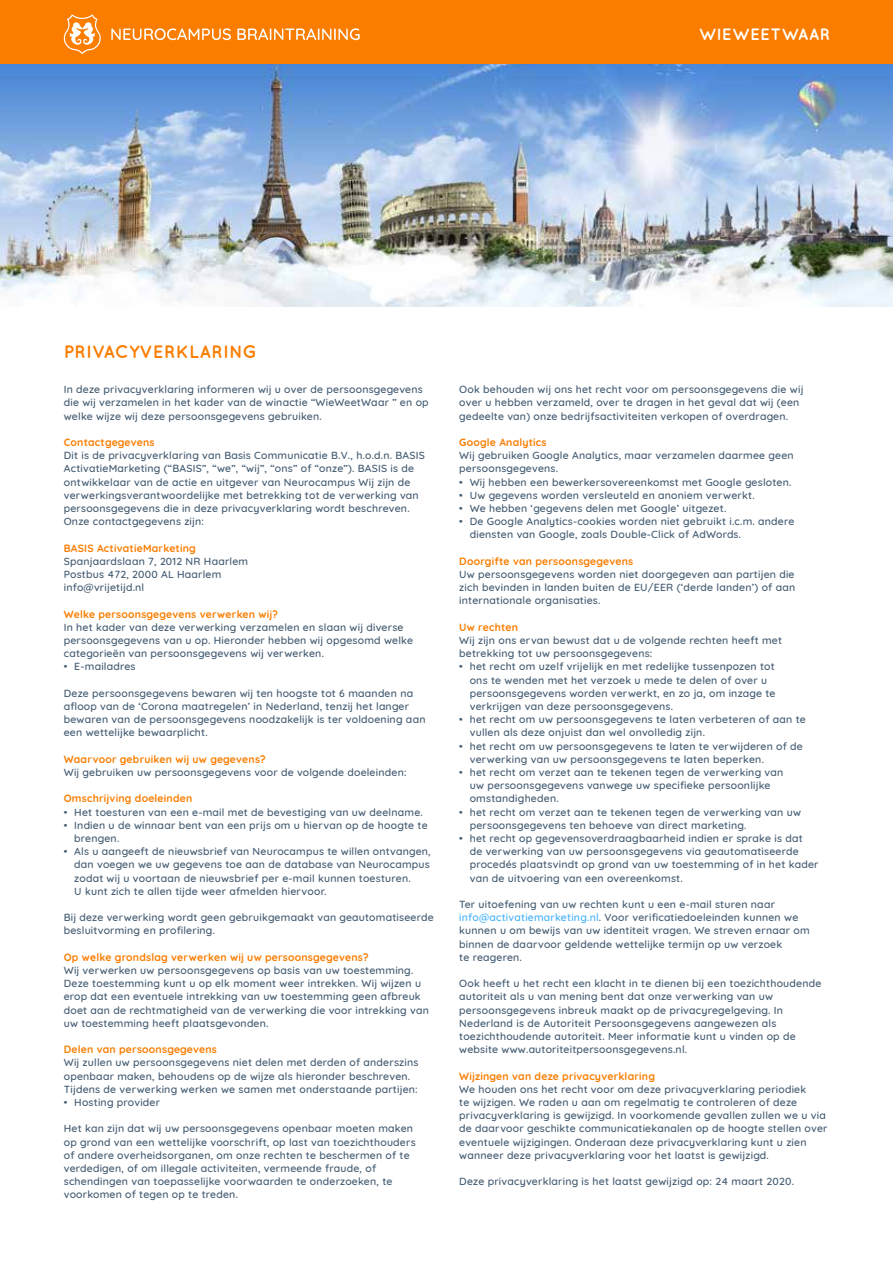
<style>
.page{position:relative;width:893px;height:1263px;background:#fff}
.page>*{position:absolute;margin:0;border:0;box-sizing:border-box;transform-origin:0 0}
.t1{font:700 18px "Quicksand";letter-spacing:.02em;color:#fa7d00}
.t2{font:700 16.5px "Quicksand";letter-spacing:.02em;color:#fff}
.t3{font:500 10.5px/13.2px "Quicksand";letter-spacing:.02em;color:#435b71}
.t4{font:700 10.5px "Quicksand";letter-spacing:.02em;color:#fa7d00}
.s1{color:#45b2fb}
</style>
<div class="page">
<img style="left:0;top:64px;width:893px;height:242px">
<div style="left:0;top:0;width:893px;height:64px;background:#fa7d00"></div>
<svg style="left:63px;top:14px;width:38px;height:40px"></svg>
<svg style="left:111px;top:28px;width:120px;height:12px"></svg>
<svg style="left:237px;top:28px;width:123px;height:12px"></svg>
<h2 class="t2" style="left:699px;top:24px;width:133px">WIEWEETWAAR</h2>
<h1 class="t1" style="left:64px;top:341px;width:195px">PRIVACYVERKLARING</h1>
<p class="t3" style="left:64px;top:382px;width:366px">In deze privacyverklaring informeren wij u over de persoonsgegevens die wij verzamelen in het kader van de winactie “WieWeetWaar ” en op welke wijze wij deze persoonsgegevens gebruiken.</p>
<p class="t4" style="left:64px;top:434px;width:92px">Contactgegevens</p>
<p class="t3" style="left:64px;top:448px;width:363px">Dit is de privacyverklaring van Basis Communicatie B.V., h.o.d.n. BASIS ActivatieMarketing (“BASIS”, “we”, “wij”, “ons” of “onze”). BASIS is de ontwikkelaar van de actie en uitgever van Neurocampus Wij zijn de verwerkingsverantwoordelijke met betrekking tot de verwerking van persoonsgegevens die in deze privacyverklaring wordt beschreven.<br>Onze contactgegevens zijn:</p>
<p class="t4" style="left:64px;top:539px;width:134px">BASIS ActivatieMarketing</p>
<p class="t3" style="left:64px;top:553px;width:186px">Spanjaardslaan 7, 2012 NR Haarlem<br>Postbus 472, 2000 AL Haarlem info@vrijetijd.nl</p>
<p class="t4" style="left:64px;top:605px;width:216px">Welke persoonsgegevens verwerken wij?</p>
<p class="t3" style="left:64px;top:619px;width:351px">In het kader van deze verwerking verzamelen en slaan wij diverse persoonsgegevens van u op. Hieronder hebben wij opgesomd welke categorieën van persoonsgegevens wij verwerken.</p>
<p class="t3" style="left:64px;top:659px;width:73px">• E-mailadres</p>
<p class="t3" style="left:64px;top:685px;width:363px">Deze persoonsgegevens bewaren wij ten hoogste tot 6 maanden na afloop van de ‘Corona maatregelen’ in Nederland, tenzij het langer bewaren van de persoonsgegevens noodzakelijk is ter voldoening aan een wettelijke bewaarplicht.</p>
<p class="t4" style="left:64px;top:750px;width:204px">Waarvoor gebruiken wij uw gegevens?</p>
<p class="t3" style="left:64px;top:765px;width:344px">Wij gebruiken uw persoonsgegevens voor de volgende doeleinden:</p>
<p class="t4" style="left:64px;top:790px;width:130px">Omschrijving doeleinden</p>
<p class="t3" style="left:64px;top:804px;width:361px">• Het toesturen van een e-mail met de bevestiging van uw deelname.</p>
<p class="t3" style="left:74px;top:817px;width:355px;text-indent:-10px">• Indien u de winnaar bent van een prijs om u hiervan op de hoogte te brengen.</p>
<p class="t3" style="left:74px;top:844px;width:358px;text-indent:-10px">• Als u aangeeft de nieuwsbrief van Neurocampus te willen ontvangen, dan voegen we uw gegevens toe aan de database van Neurocampus zodat wij u voortaan de nieuwsbrief per e-mail kunnen toesturen.<br>U kunt zich te allen tijde weer afmelden hiervoor.</p>
<p class="t3" style="left:64px;top:910px;width:371px">Bij deze verwerking wordt geen gebruikgemaakt van geautomatiseerde besluitvorming en profilering.</p>
<p class="t4" style="left:64px;top:948px;width:306px">Op welke grondslag verwerken wij uw persoonsgegevens?</p>
<p class="t3" style="left:64px;top:963px;width:367px">Wij verwerken uw persoonsgegevens op basis van uw toestemming.<br>Deze toestemming kunt u op elk moment weer intrekken. Wij wijzen u erop dat een eventuele intrekking van uw toestemming geen afbreuk doet aan de rechtmatigheid van de verwerking die voor intrekking van uw toestemming heeft plaatsgevonden.</p>
<p class="t4" style="left:64px;top:1041px;width:155px">Delen van persoonsgegevens</p>
<p class="t3" style="left:64px;top:1055px;width:356px">Wij zullen uw persoonsgegevens niet delen met derden of anderszins openbaar maken, behoudens op de wijze als hieronder beschreven.<br>Tijdens de verwerking werken we samen met onderstaande partijen:</p>
<p class="t3" style="left:64px;top:1095px;width:98px">• Hosting provider</p>
<p class="t3" style="left:64px;top:1121px;width:353px">Het kan zijn dat wij uw persoonsgegevens openbaar moeten maken op grond van een wettelijke voorschrift, op last van toezichthouders of andere overheidsorganen, om onze rechten te beschermen of te verdedigen, of om illegale activiteiten, vermeende fraude, of schendingen van toepasselijke voorwaarden te onderzoeken, te voorkomen of tegen op te treden.</p>
<p class="t3" style="left:459px;top:382px;width:346px">Ook behouden wij ons het recht voor om persoonsgegevens die wij over u hebben verzameld, over te dragen in het geval dat wij (een gedeelte van) onze bedrijfsactiviteiten verkopen of overdragen.</p>
<p class="t4" style="left:459px;top:433px;width:89px">Google Analytics</p>
<p class="t3" style="left:459px;top:448px;width:336px">Wij gebruiken Google Analytics, maar verzamelen daarmee geen persoonsgegevens.</p>
<p class="t3" style="left:459px;top:474px;width:334px">• Wij hebben een bewerkersovereenkomst met Google gesloten.</p>
<p class="t3" style="left:459px;top:487px;width:297px">• Uw gegevens worden versleuteld en anoniem verwerkt.</p>
<p class="t3" style="left:459px;top:501px;width:269px">• We hebben ‘gegevens delen met Google’ uitgezet.</p>
<p class="t3" style="left:470px;top:514px;width:326px;text-indent:-10px">• De Google Analytics-cookies worden niet gebruikt i.c.m. andere diensten van Google, zoals Double-Click of AdWords.</p>
<p class="t4" style="left:459px;top:552px;width:176px">Doorgifte van persoonsgegevens</p>
<p class="t3" style="left:459px;top:567px;width:338px;text-align:justify">Uw persoonsgegevens worden niet doorgegeven aan partijen die zich bevinden in landen buiten de EU/EER (‘derde landen’) of aan internationale organisaties.</p>
<p class="t4" style="left:459px;top:618px;width:60px">Uw rechten</p>
<p class="t3" style="left:459px;top:633px;width:324px">Wij zijn ons ervan bewust dat u de volgende rechten heeft met betrekking tot uw persoonsgegevens:</p>
<p class="t3" style="left:470px;top:659px;width:307px;text-indent:-10px">• het recht om uzelf vrijelijk en met redelijke tussenpozen tot ons te wenden met het verzoek u mede te delen of over u persoonsgegevens worden verwerkt, en zo ja, om inzage te verkrijgen van deze persoonsgegevens.</p>
<p class="t3" style="left:470px;top:712px;width:338px;text-indent:-10px">• het recht om uw persoonsgegevens te laten verbeteren of aan te vullen als deze onjuist dan wel onvolledig zijn.</p>
<p class="t3" style="left:470px;top:738px;width:335px;text-indent:-10px">• het recht om uw persoonsgegevens te laten te verwijderen of de verwerking van uw persoonsgegevens te laten beperken.</p>
<p class="t3" style="left:470px;top:765px;width:315px;text-indent:-10px">• het recht om verzet aan te tekenen tegen de verwerking van uw persoonsgegevens vanwege uw specifieke persoonlijke omstandigheden.</p>
<p class="t3" style="left:470px;top:804px;width:333px;text-indent:-10px">• het recht om verzet aan te tekenen tegen de verwerking van uw persoonsgegevens ten behoeve van direct marketing.</p>
<p class="t3" style="left:470px;top:831px;width:350px;text-indent:-10px">• het recht op gegevensoverdraagbaarheid indien er sprake is dat<br>de verwerking van uw persoonsgegevens via geautomatiseerde procedés plaatsvindt op grond van uw toestemming of in het kader van de uitvoering van een overeenkomst.</p>
<p class="t3" style="left:459px;top:897px;width:352px">Ter uitoefening van uw rechten kunt u een e-mail sturen naar <span class="s1">info@activatiemarketing.nl</span>. Voor verificatiedoeleinden kunnen we kunnen u om bewijs van uw identiteit vragen. We streven ernaar om binnen de daarvoor geldende wettelijke termijn op uw verzoek<br>te reageren.</p>
<p class="t3" style="left:459px;top:976px;width:364px">Ook heeft u het recht een klacht in te dienen bij een toezichthoudende autoriteit als u van mening bent dat onze verwerking van uw persoonsgegevens inbreuk maakt op de privacyregelgeving. In Nederland is de Autoriteit Persoonsgegevens aangewezen als toezichthoudende autoriteit. Meer informatie kunt u vinden op de website www.autoriteitpersoonsgegevens.nl.</p>
<p class="t4" style="left:459px;top:1067px;width:197px">Wijzingen van deze privacyverklaring</p>
<p class="t3" style="left:459px;top:1081px;width:370px">We houden ons het recht voor om deze privacyverklaring periodiek<br>te wijzigen. We raden u aan om regelmatig te controleren of deze privacyverklaring is gewijzigd. In voorkomende gevallen zullen we u via de daarvoor geschikte communicatiekanalen op de hoogte stellen over eventuele wijzigingen. Onderaan deze privacyverklaring kunt u zien wanneer deze privacyverklaring voor het laatst is gewijzigd.</p>
<p class="t3" style="left:459px;top:1174px;width:336px">Deze privacyverklaring is het laatst gewijzigd op: 24 maart 2020.</p>
</div>
